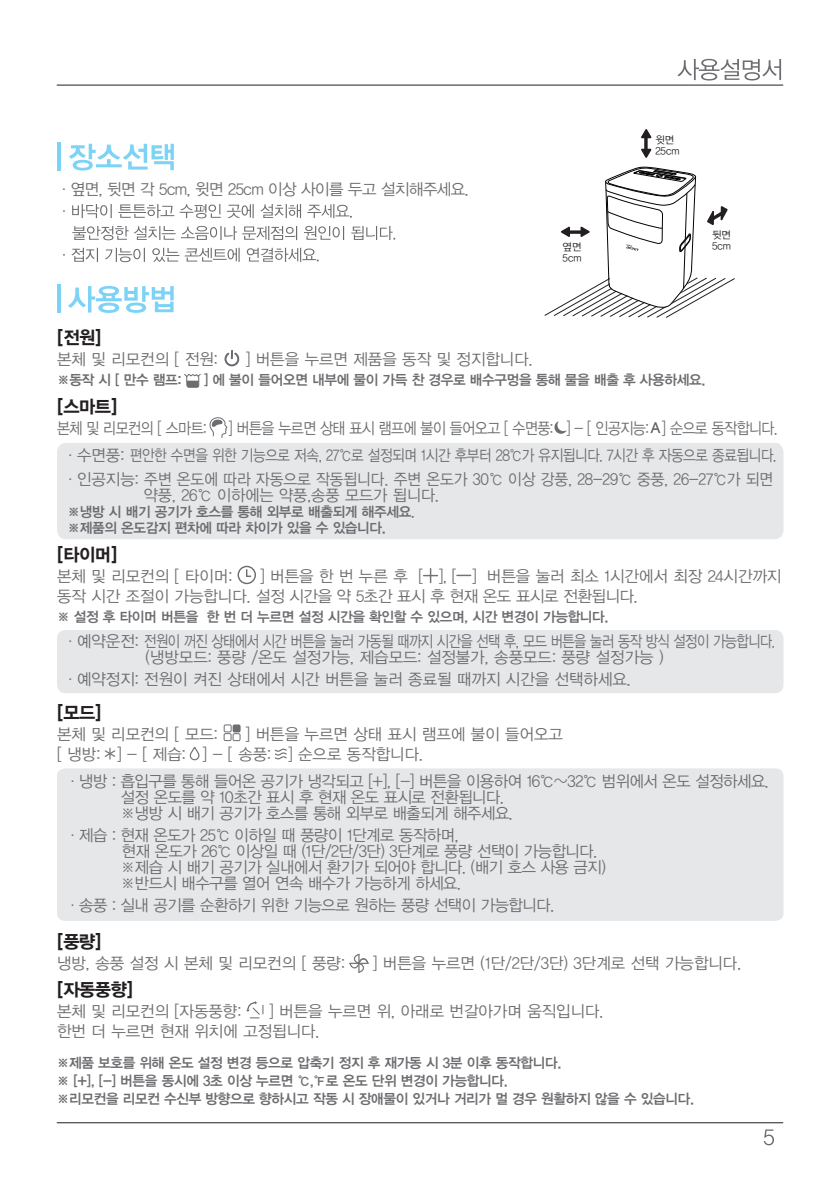
<style>
.page{position:relative;width:840px;height:1180px;background:#fff}
.page>*{position:absolute;margin:0;border:0;box-sizing:border-box;transform-origin:0 0}
.t1{font:18px "YDVYGO15";letter-spacing:-.025em;color:#231f20}
.t2{font:16px/16px "YDVYGO12";letter-spacing:-.025em;color:#6c6d70}
.t3{font:16px/20px "YDVYGO12";color:#6c6d70}
.t4{font:16px "YDVYGO12";letter-spacing:-.025em;color:#6c6d70;scale:.88 1}
.t5{font:15.6px "YDVYGO12";letter-spacing:-.025em;color:#6c6d70;scale:.87 1}
.t6{font:14px/18px "YDVYGO14";letter-spacing:-.025em;color:#6c6d70}
.t7{font:10.2px/10.2px "YDVYGO12";color:#231f20}
.s1{font-size:16px}
.s2{font-family:"YDVYGO12";font-size:16px}
</style>
<div class="page">
<hr style="left:57px;top:85px;width:725px;height:1px;background:#231f20">
<hr style="left:57px;top:1122px;width:725px;height:1px;background:#231f20">
<hr style="left:57px;top:142px;width:4px;height:28px;background:#7cd3f6">
<hr style="left:57px;top:284px;width:4px;height:28px;background:#7cd3f6">
<svg style="left:68px;top:286px;width:105px;height:27px"></svg>
<svg style="left:69px;top:144px;width:105px;height:26px"></svg>
<svg style="left:63px;top:248px;width:255px;height:14px"></svg>
<svg style="left:72px;top:226px;width:323px;height:14px"></svg>
<svg style="left:63px;top:204px;width:288px;height:14px"></svg>
<hr style="left:644px;top:136px;width:3px;height:16px;background:#231f20">
<svg style="left:641px;top:129px;width:11px;height:10px"></svg>
<div style="left:57px;top:630px;width:726px;height:63px;background:#e6e7e9;border-radius:8px"></div>
<svg style="left:423px;top:568px;width:15px;height:15px"></svg>
<svg style="left:456px;top:574px;width:15px;height:2px"></svg>
<svg style="left:544px;top:148px;width:190px;height:170px"></svg>
<svg style="left:246px;top:1001px;width:17px;height:17px"></svg>
<svg style="left:184px;top:374px;width:17px;height:14px"></svg>
<div style="left:187px;top:380px;width:11px;height:7px;background:#6c6d70"></div>
<div style="left:237px;top:565px;width:19px;height:19px;border:1px solid #6c6d70;border-radius:50%"></div>
<svg style="left:246px;top:569px;width:4px;height:8px"></svg>
<svg style="left:223px;top:724px;width:17px;height:17px"></svg>
<svg style="left:677px;top:59px;width:103px;height:21px"></svg>
<div style="left:57px;top:768px;width:726px;height:152px;background:#e6e7e9;border-radius:8px"></div>
<svg style="left:104px;top:748px;width:12px;height:11px"></svg>
<svg style="left:189px;top:747px;width:11px;height:13px"></svg>
<svg style="left:274px;top:748px;width:13px;height:12px"></svg>
<svg style="left:349px;top:953px;width:20px;height:20px"></svg>
<div style="left:57px;top:443px;width:726px;height:96px;background:#e6e7e9;border-radius:9px"></div>
<svg style="left:554px;top:421px;width:12px;height:13px"></svg>
<svg style="left:650px;top:422px;width:10px;height:11px"></svg>
<svg style="left:209px;top:417px;width:18px;height:21px"></svg>
<svg style="left:763px;top:1129px;width:11px;height:17px"></svg>
<svg style="left:225px;top:350px;width:14px;height:17px"></svg>
<p class="t2" style="left:57px;top:180px;width:413px">·옆면, 뒷면 각 5cm, 윗면 25cm 이상 사이를 두고 설치해주세요.</p>
<p class="t7" style="left:562px;top:241px;width:20px">옆면<br>5cm</p>
<p class="t7" style="left:655px;top:134px;width:26px">윗면<br>25cm</p>
<p class="t7" style="left:711px;top:229px;width:20px">뒷면<br>5cm</p>
<p class="t1" style="left:57px;top:325px;width:46px">[전원]</p>
<p class="t2" style="left:57px;top:350px;width:162px">본체 및 리모컨의 [ 전원:</p>
<p class="t3" style="left:245px;top:348px;width:289px">] 버튼을 누르면 제품을 동작 및 정지합니다.</p>
<p class="t6" style="left:57px;top:370px;width:126px">※동작 시 [ 만수 램프:</p>
<p class="t6" style="left:204px;top:370px;width:503px">] 에 불이 들어오면 내부에 물이 가득 찬 경우로 배수구멍을 통해 물을 배출 후 사용하세요.</p>
<p class="t1" style="left:57px;top:394px;width:62px">[스마트]</p>
<p class="t4" style="left:57px;top:417px;width:171px">본체 및 리모컨의 [ 스마트:</p>
<p class="t4" style="left:228px;top:417px;width:625px">] 버튼을 누르면 상태 표시 램프에 불이 들어오고 [ 수면풍: ] - [ 인공지능: ] 순으로 동작합니다.</p>
<p class="t5" style="left:63px;top:444px;width:821px"><span class="s1">·수면풍:</span> 편안한 수면을 위한 기능으로 저속, 27℃로 설정되며 1시간 후부터 28℃가 유지됩니다. 7시간 후 자동으로 종료됩니다.</p>
<p class="t3" style="left:144px;top:470px;width:630px;line-height:16px;text-indent:-81px">·인공지능: 주변 온도에 따라 자동으로 작동됩니다. 주변 온도가 30℃ 이상 강풍, 28-29℃ 중풍, 26-27℃가 되면 약풍, 26℃ 이하에는 약풍,송풍 모드가 됩니다.</p>
<p class="t6" style="left:67px;top:503px;width:349px;line-height:16px">※냉방 시 배기 공기가 호스를 통해 외부로 배출되게 해주세요<span class="s2">. </span>※제품의 온도감지 편차에 따라 차이가 있을 수 있습니다.</p>
<p class="t1" style="left:57px;top:542px;width:62px">[타이머]</p>
<p class="t3" style="left:57px;top:564px;width:177px">본체 및 리모컨의 [ 타이머:</p>
<p class="t3" style="left:57px;top:564px;width:725px;text-indent:203px">] 버튼을 한 번 누른 후 [ ], [ ] 버튼을 눌러 최소 1시간에서 최장 24시간까지 동작 시간 조절이 가능합니다. 설정 시간을 약 5초간 표시 후 현재 온도 표시로 전환됩니다.</p>
<p class="t6" style="left:57px;top:606px;width:553px">※ 설정 후 타이머 버튼을 한 번 더 누르면 설정 시간을 확인할 수 있으며, 시간 변경이 가능합니다.</p>
<p class="t2" style="left:145px;top:632px;width:631px;text-indent:-82px">·예약운전: 전원이 꺼진 상태에서 시간 버튼을 눌러 가동될 때까지 시간을 선택 후, 모드 버튼을 눌러 동작 방식 설정이 가능합니다. (냉방모드: 풍량 /온도 설정가능, 제습모드: 설정불가, 송풍모드: 풍량 설정가능 )</p>
<p class="t3" style="left:63px;top:668px;width:569px">·예약정지: 전원이 켜진 상태에서 시간 버튼을 눌러 종료될 때까지 시간을 선택하세요.</p>
<p class="t1" style="left:57px;top:700px;width:46px">[모드]</p>
<p class="t2" style="left:57px;top:725px;width:162px">본체 및 리모컨의 [ 모드:</p>
<p class="t3" style="left:57px;top:723px;width:507px;text-indent:188px">] 버튼을 누르면 상태 표시 램프에 불이 들어오고 [ 냉방: ] - [ 제습: ] - [ 송풍: ] 순으로 동작합니다.</p>
<p class="t2" style="left:121px;top:772px;width:649px;text-indent:-56px">·냉방 : 흡입구를 통해 들어온 공기가 냉각되고 [+], [-] 버튼을 이용하여 16℃~32℃ 범위에서 온도 설정하세요. 설정 온도를 약 10초간 표시 후 현재 온도 표시로 전환됩니다.<br>※냉방 시 배기 공기가 호스를 통해 외부로 배출되게 해주세요.</p>
<p class="t2" style="left:121px;top:826px;width:486px;text-indent:-56px">·제습 : 현재 온도가 25℃ 이하일 때 풍량이 1단계로 동작하며,<br>현재 온도가 26℃ 이상일 때 (1단/2단/3단) 3단계로 풍량 선택이 가능합니다. ※제습 시 배기 공기가 실내에서 환기가 되어야 합니다. (배기 호스 사용 금지) ※반드시 배수구를 열어 연속 배수가 가능하게 하세요.</p>
<p class="t2" style="left:65px;top:896px;width:490px">·송풍 : 실내 공기를 순환하기 위한 기능으로 원하는 풍량 선택이 가능합니다.</p>
<p class="t1" style="left:57px;top:929px;width:46px">[풍량]</p>
<p class="t3" style="left:57px;top:951px;width:289px">냉방, 송풍 설정 시 본체 및 리모컨의 [ 풍량:</p>
<p class="t3" style="left:372px;top:951px;width:370px">] 버튼을 누르면 (1단/2단/3단) 3단계로 선택 가능합니다.</p>
<p class="t1" style="left:57px;top:976px;width:77px">[자동풍향]</p>
<p class="t3" style="left:57px;top:999px;width:186px">본체 및 리모컨의 [자동풍향:</p>
<p class="t3" style="left:57px;top:999px;width:547px;text-indent:211px">] 버튼을 누르면 위, 아래로 번갈아가며 움직입니다. 한번 더 누르면 현재 위치에 고정됩니다.</p>
<p class="t6" style="left:57px;top:1053px;width:638px">※제품 보호를 위해 온도 설정 변경 등으로 압축기 정지 후 재가동 시 3분 이후 동작합니다.<br>※ [+], [-] 버튼을 동시에 3초 이상 누르면 ℃,℉로 온도 단위 변경이 가능합니다.<br>※리모컨을 리모컨 수신부 방향으로 향하시고 작동 시 장애물이 있거나 거리가 멀 경우 원활하지 않을 수 있습니다.</p>
</div>
